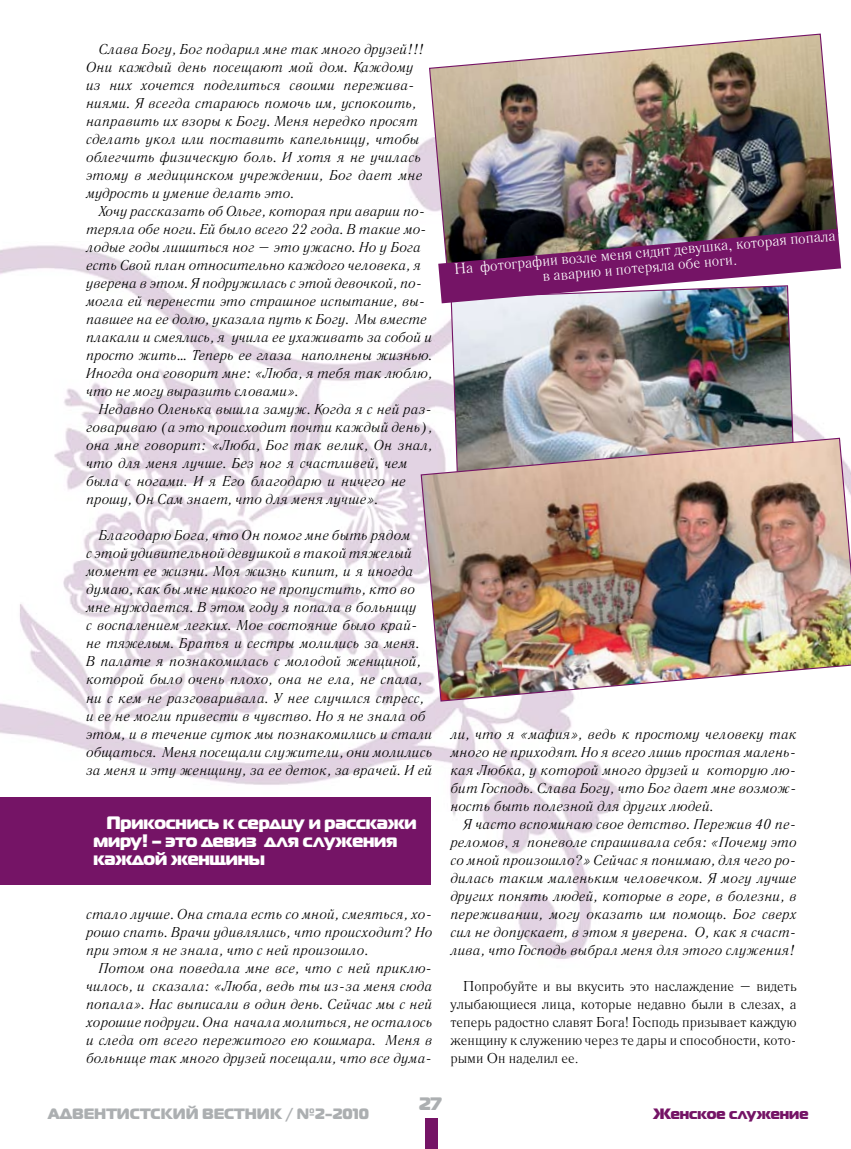
<style>
.page{position:relative;width:851px;height:1149px;background:#fff}
.page>*{position:absolute;margin:0;border:0;box-sizing:border-box;transform-origin:0 0}
.t1{font:18px/18px "Magistral Black C";letter-spacing:-.01em;color:#fff}
.t2{font:18px "Magistral Black C";color:#5a6064}
.t3{font:15px/15px "Literaturnaya C";color:#fff}
.t4{font:15px "Magistral Black C";color:#5a6064}
.t5{font:15px "Magistral Black C";color:#751466}
.t6{font:italic 14.25px/18px "Literaturnaya C";color:#000}
.t7{font:14.25px/18px "Literaturnaya C";color:#000;text-align:justify}
</style>
<div class="page">
<img style="left:0;top:139px;width:842px;height:820px">
<div style="left:425px;top:1117px;width:13px;height:31px;background:#751466"></div>
<img style="left:428px;top:33px;width:410px;height:236px">
<img style="left:450px;top:303px;width:345px;height:134px">
<img style="left:420px;top:437px;width:430px;height:265px">
<img style="left:438px;top:229px;width:403px;height:74px">
<div style="left:0;top:797px;width:431px;height:87px;background:#751466"></div>
<p class="t6" style="left:86px;top:40px;width:339px;text-indent:13px">Слава Богу, Бог подарил мне так много друзей!!!<br>Они каждый день посещают мой дом. Каждому из них хочется поделиться своими пережива&shy;ниями. Я всегда стараюсь помочь им, успокоить, направить их взоры к Богу. Меня нередко просят сделать укол или поставить капельницу, чтобы облегчить физическую боль. И хотя я не училась этому в медицинском учреждении, Бог дает мне мудрость и умение делать это.</p>
<p class="t6" style="left:86px;top:202px;width:348px;text-indent:13px">Хочу рассказать об Ольге, которая при аварии по&shy;теряла обе ноги. Ей было всего 22 года. В такие мо&shy;лодые годы лишиться ног – это ужасно. Но у Бога есть Свой план относительно каждого человека, я уверена в этом. Я подружилась с этой девочкой, по&shy;могла ей перенести это страшное испытание, вы&shy;павшее на ее долю, указала путь к Богу. Мы вместе плакали и смеялись, я учила ее ухаживать за собой и просто жить… Теперь ее глаза наполнены жизнью.<br>Иногда она говорит мне: «Люба, я тебя так люблю, что не могу выразить словами».</p>
<p class="t6" style="left:86px;top:400px;width:348px;text-indent:13px">Недавно Оленька вышла замуж. Когда я с ней раз&shy;говариваю (а это происходит почти каждый день), она мне говорит: «Люба, Бог так велик, Он знал, что для меня лучше. Без ног я счастливей, чем была с ногами. И я Его благодарю и ничего не прошу, Он Сам знает, что для меня лучше».</p>
<p class="t6" style="left:86px;top:526px;width:348px;text-indent:13px">Благодарю Бога, что Он помог мне быть рядом<br>с этой удивительной девушкой в такой тяжелый момент ее жизни. Моя жизнь кипит, и я иногда думаю, как бы мне никого не пропустить, кто во мне нуждается. В этом году я попала в больницу<br>с воспалением легких. Мое состояние было край&shy;не тяжелым. Братья и сестры молились за меня.<br>В палате я познакомилась с молодой женщиной, которой было очень плохо, она не ела, не спала, ни с кем не разговаривала. У нее случился стресс, и ее не могли привести в чувство. Но я не знала об этом, и в течение суток мы познакомились и стали общаться. Меня посещали служители, они молились за меня и эту женщину, за ее деток, за врачей. И ей</p>
<p class="t1" style="left:94px;top:812px;width:324px;text-indent:13px">Прикоснись к сердцу и расскажи миру! – это девиз для служения каждой женщины</p>
<p class="t6" style="left:86px;top:904px;width:348px;text-align:justify">стало лучше. Она стала есть со мной, смеяться, хо&shy;рошо спать. Врачи удивлялись, что происходит? Но при этом я не знала, что с ней произошло.</p>
<p class="t6" style="left:86px;top:958px;width:348px;text-align:justify;text-indent:13px">Потом она поведала мне все, что с ней приклю&shy;чилось, и сказала: «Люба, ведь ты из-за меня сюда попала». Нас выписали в один день. Сейчас мы с ней хорошие подруги. Она начала молиться, не осталось и следа от всего пережитого ею кошмара. Меня в больнице так много друзей посещали, что все дума-</p>
<p class="t3" style="left:540px;top:253px;width:296px;text-indent:-87px;rotate:-5deg">На фотографии возле меня сидит девушка, которая попала в аварию и потеряла обе ноги.</p>
<p class="t6" style="left:450px;top:724px;width:348px;text-align:justify">ли, что я «мафия», ведь к простому человеку так много не приходят. Но я всего лишь простая малень&shy;кая Любка, у которой много друзей и которую лю&shy;бит Господь. Слава Богу, что Бог дает мне возмож&shy;ность быть полезной для других людей.</p>
<p class="t6" style="left:450px;top:814px;width:348px;text-align:justify;text-indent:13px">Я часто вспоминаю свое детство. Пережив 40 пе&shy;реломов, я поневоле спрашивала себя: «Почему это со мной произошло?» Сейчас я понимаю, для чего ро&shy;дилась таким маленьким человечком. Я могу лучше других понять людей, которые в горе, в болезни, в переживании, могу оказать им помощь. Бог сверх сил не допускает, в этом я уверена. О, как я счаст&shy;лива, что Господь выбрал меня для этого служения!</p>
<p class="t7" style="left:450px;top:976px;width:348px;text-indent:13px">Попробуйте и вы вкусить это наслаждение – видеть улыбающиеся лица, которые недавно были в слезах, а теперь радостно славят Бога! Господь призывает каждую женщину к служению через те дары и способности, кото&shy;рыми Он наделил ее.</p>
<p class="t2" style="left:418px;top:1091px;width:25px">27</p>
<p class="t4" style="left:48px;top:1103px;width:323px">АДВЕНТИСТСКИЙ ВЕСТНИК / №2-2010</p>
<p class="t5" style="left:653px;top:1103px;width:157px">Женское служение</p>
</div>
